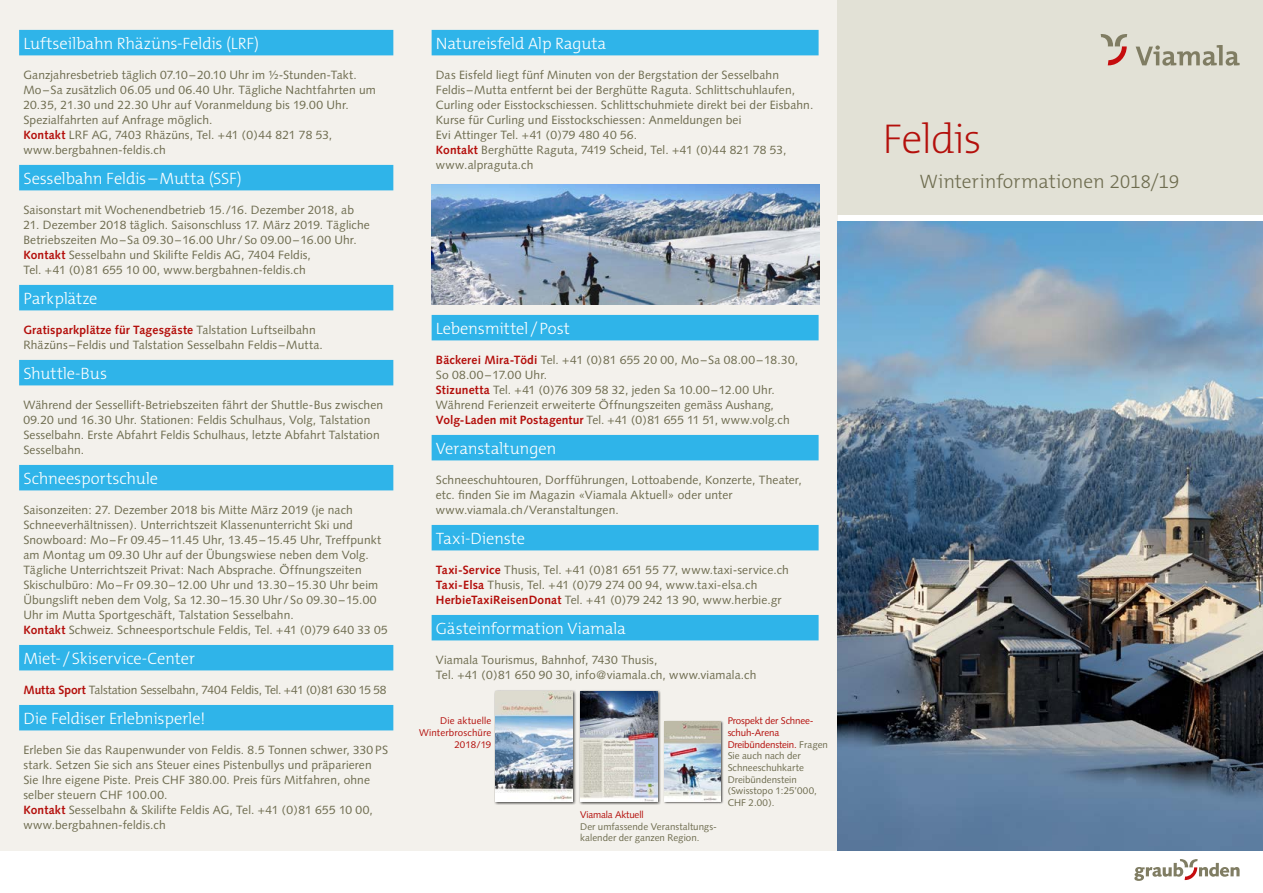
<style>
.page{position:relative;width:1263px;height:893px;background:#fff}
.page>*{position:absolute;margin:0;border:0;box-sizing:border-box;transform-origin:0 0}
.t1{font:200 42px "The Mix B2";letter-spacing:-.03em;color:#b40f0b}
.t2{font:300 19.5px "The Mix B3";letter-spacing:-.01em;color:#6e6c4f}
.t3{font:300 16.5px "The Mix B3";letter-spacing:-.01em;color:#fff}
.t4{font:12px/15px "Syntax";letter-spacing:.01em;color:#6e6c4f}
.t5{font:12px "Syntax";letter-spacing:-.01em;color:#6e6c4f}
.t6{font:9.75px/11.7px "Syntax";color:#6e6c4f}
.t7{font:9.75px/11.7px "Syntax";letter-spacing:.015em;color:#b40f0b;text-align:right}
.t8{font:9.75px "Syntax";letter-spacing:-.015em;color:#b40f0b}
.s1{font-weight:700;color:#b40f0b}
.s2{color:#b40f0b}
</style>
<div class="page">
<div style="left:0;top:0;width:838px;height:850px;background:#f3f1ec"></div>
<div style="left:838px;top:0;width:425px;height:214px;background:#e2e1d6"></div>
<svg style="left:1101px;top:34px;width:26px;height:31px"></svg>
<svg style="left:1136px;top:45px;width:103px;height:21px"></svg>
<svg style="left:1134px;top:859px;width:105px;height:22px"></svg>
<img style="left:838px;top:222px;width:425px;height:628px">
<div style="left:19px;top:30px;width:374px;height:25px;background:#2fb4e9"></div>
<div style="left:19px;top:165px;width:374px;height:25px;background:#2fb4e9"></div>
<div style="left:19px;top:285px;width:374px;height:25px;background:#2fb4e9"></div>
<div style="left:19px;top:360px;width:374px;height:25px;background:#2fb4e9"></div>
<div style="left:19px;top:465px;width:374px;height:25px;background:#2fb4e9"></div>
<div style="left:19px;top:645px;width:374px;height:25px;background:#2fb4e9"></div>
<div style="left:19px;top:705px;width:374px;height:25px;background:#2fb4e9"></div>
<div style="left:432px;top:30px;width:387px;height:25px;background:#2fb4e9"></div>
<div style="left:432px;top:315px;width:387px;height:25px;background:#2fb4e9"></div>
<div style="left:432px;top:435px;width:387px;height:25px;background:#2fb4e9"></div>
<div style="left:432px;top:525px;width:387px;height:25px;background:#2fb4e9"></div>
<div style="left:432px;top:615px;width:387px;height:25px;background:#2fb4e9"></div>
<div style="left:578px;top:689px;width:83px;height:116px;background:#000;opacity:.75"></div>
<img style="left:580px;top:691px;width:77px;height:110px">
<div style="left:494px;top:689px;width:82px;height:116px;background:#000;opacity:.75"></div>
<img style="left:496px;top:691px;width:77px;height:110px">
<div style="left:664px;top:720px;width:60px;height:84px;background:#000;opacity:.75"></div>
<img style="left:665px;top:721px;width:56px;height:80px">
<img style="left:432px;top:184px;width:388px;height:120px">
<h3 class="t3" style="left:23px;top:35px;width:237px">Luftseilbahn Rhäzüns-Feldis (LRF)</h3>
<p class="t4" style="left:23px;top:67px;width:354px">Ganzjahresbetrieb täglich 07.10–20.10 Uhr im ½-Stunden-Takt.<br>Mo–Sa zusätzlich 06.05 und 06.40 Uhr. Tägliche Nachtfahrten um 20.35, 21.30 und 22.30 Uhr auf Voranmeldung bis 19.00 Uhr.<br>Spezialfahrten auf Anfrage möglich.<br><span class="s1">Kontakt</span> LRF AG, 7403 Rhäzüns, Tel. +41 (0)44 821 78 53, www.bergbahnen-feldis.ch</p>
<h3 class="t3" style="left:23px;top:170px;width:220px">Sesselbahn Feldis–Mutta (SSF)</h3>
<p class="t4" style="left:23px;top:202px;width:332px">Saisonstart mit Wochenendbetrieb 15./16. Dezember 2018, ab</p>
<p class="t4" style="left:23px;top:217px;width:348px">21. Dezember 2018 täglich. Saisonschluss 17. März 2019. Tägliche Betriebszeiten Mo–Sa 09.30–16.00 Uhr/So 09.00–16.00 Uhr.<br><span class="s1">Kontakt</span> Sesselbahn und Skilifte Feldis AG, 7404 Feldis,<br>Tel. +41 (0)81 655 10 00, www.bergbahnen-feldis.ch</p>
<h3 class="t3" style="left:23px;top:290px;width:76px">Parkplätze</h3>
<p class="t4" style="left:23px;top:322px;width:301px"><span class="s1">Gratisparkplätze für Tagesgäste</span> Talstation Luftseilbahn<br>Rhäzüns –Feldis und Talstation Sesselbahn Feldis–Mutta.</p>
<h3 class="t3" style="left:23px;top:365px;width:85px">Shuttle-Bus</h3>
<p class="t4" style="left:23px;top:397px;width:361px">Während der Sessellift-Betriebszeiten fährt der Shuttle-Bus zwischen 09.20 und 16.30 Uhr. Stationen: Feldis Schulhaus, Volg, Talstation Sesselbahn. Erste Abfahrt Feldis Schulhaus, letzte Abfahrt Talstation Sesselbahn.</p>
<h3 class="t3" style="left:23px;top:470px;width:136px">Schneesportschule</h3>
<p class="t4" style="left:23px;top:502px;width:366px">Saisonzeiten: 27. Dezember 2018 bis Mitte März 2019 (je nach Schneeverhältnissen). Unterrichtszeit Klassenunterricht Ski und Snowboard: Mo–Fr 09.45–11.45 Uhr, 13.45–15.45 Uhr, Treffpunkt am Montag um 09.30 Uhr auf der Übungswiese neben dem Volg.<br>Tägliche Unterrichtszeit Privat: Nach Absprache. Öffnungszeiten Skischulbüro: Mo–Fr 09.30–12.00 Uhr und 13.30–15.30 Uhr beim Übungslift neben dem Volg, Sa 12.30–15.30 Uhr / So 09.30–15.00<br>Uhr im Mutta Sportgeschäft, Talstation Sesselbahn.<br><span class="s1">Kontakt</span> Schweiz. Schneesportschule Feldis, Tel. +41 (0)79 640 33 05</p>
<h3 class="t3" style="left:23px;top:650px;width:173px">Miet- /Skiservice-Center</h3>
<p class="t5" style="left:23px;top:683px;width:365px"><span class="s1">Mutta Sport</span> Talstation Sesselbahn, 7404 Feldis, Tel. +41 (0)81 630 15 58</p>
<h3 class="t3" style="left:23px;top:710px;width:184px">Die Feldiser Erlebnisperle!</h3>
<p class="t4" style="left:23px;top:742px;width:366px">Erleben Sie das Raupenwunder von Feldis. 8.5 Tonnen schwer, 330 PS stark. Setzen Sie sich ans Steuer eines Pistenbullys und präparieren Sie Ihre eigene Piste. Preis CHF 380.00. Preis fürs Mitfahren, ohne selber steuern CHF 100.00.<br><span class="s1">Kontakt</span> Sesselbahn &amp; Skilifte Feldis AG, Tel. +41 (0)81 655 10 00, www.bergbahnen-feldis.ch</p>
<h3 class="t3" style="left:436px;top:35px;width:172px">Natureisfeld Alp Raguta</h3>
<p class="t4" style="left:436px;top:67px;width:379px">Das Eisfeld liegt fünf Minuten von der Bergstation der Sesselbahn Feldis–Mutta entfernt bei der Berghütte Raguta. Schlittschuhlaufen, Curling oder Eisstockschiessen. Schlittschuhmiete direkt bei der Eisbahn.<br>Kurse für Curling und Eisstockschiessen: Anmeldungen bei<br>Evi Attinger Tel. +41 (0)79 480 40 56.<br><span class="s1">Kontakt</span> Berghütte Raguta, 7419 Scheid, Tel. +41 (0)44 821 78 53, www.alpraguta.ch</p>
<h3 class="t3" style="left:436px;top:320px;width:136px">Lebensmittel /Post</h3>
<p class="t4" style="left:436px;top:352px;width:364px"><span class="s1">Bäckerei Mira-Tödi</span> Tel. +41 (0)81 655 20 00, Mo–Sa 08.00–18.30, So 08.00–17.00 Uhr.<br><span class="s1">Stizunetta</span> Tel. +41 (0)76 309 58 32, jeden Sa 10.00–12.00 Uhr.<br>Während Ferienzeit erweiterte Öffnungszeiten gemäss Aushang, <span class="s1">Volg-Laden mit Postagentur</span> Tel. +41 (0)81 655 11 51, www.volg.ch</p>
<h3 class="t3" style="left:436px;top:440px;width:122px">Veranstaltungen</h3>
<p class="t4" style="left:436px;top:472px;width:367px">Schneeschuhtouren, Dorfführungen, Lottoabende, Konzerte, Theater, etc. finden Sie im Magazin «Viamala Aktuell» oder unter www.viamala.ch/Veranstaltungen.</p>
<h3 class="t3" style="left:436px;top:530px;width:91px">Taxi-Dienste</h3>
<p class="t4" style="left:436px;top:562px;width:354px"><span class="s1">Taxi-Service</span> Thusis, Tel. +41 (0)81 651 55 77, www.taxi-service.ch<br><span class="s1">Taxi-Elsa</span> Thusis, Tel. +41 (0)79 274 00 94, www.taxi-elsa.ch<br><span class="s1">HerbieTaxiReisenDonat</span> Tel. +41 (0)79 242 13 90, www.herbie.gr</p>
<h3 class="t3" style="left:436px;top:620px;width:192px">Gästeinformation Viamala</h3>
<p class="t4" style="left:436px;top:652px;width:322px">Viamala Tourismus, Bahnhof, 7430 Thusis,<br>Tel. +41 (0)81 650 90 30, info@viamala.ch, www.viamala.ch</p>
<p class="t7" style="left:419px;top:715px;width:74px">Die aktuelle<br>Winterbroschüre<br>2018/19</p>
<p class="t6" style="left:728px;top:715px;width:102px"><span class="s2">Prospekt der Schnee&shy;schuh-Arena<br>Dreibündenstein.</span> Fragen<br>Sie auch nach der<br>Schneeschuhkarte<br>Dreibündenstein (Swisstopo 1:25’000,<br>CHF 2.00).</p>
<p class="t8" style="left:580px;top:809px;width:65px">Viamala Aktuell</p>
<p class="t6" style="left:580px;top:820px;width:138px">Der umfassende Veranstaltungs&shy;kalender der ganzen Region.</p>
<h1 class="t1" style="left:882px;top:118px;width:101px">Feldis</h1>
<h2 class="t2" style="left:919px;top:171px;width:261px">Winterinformationen 2018/19</h2>
</div>
